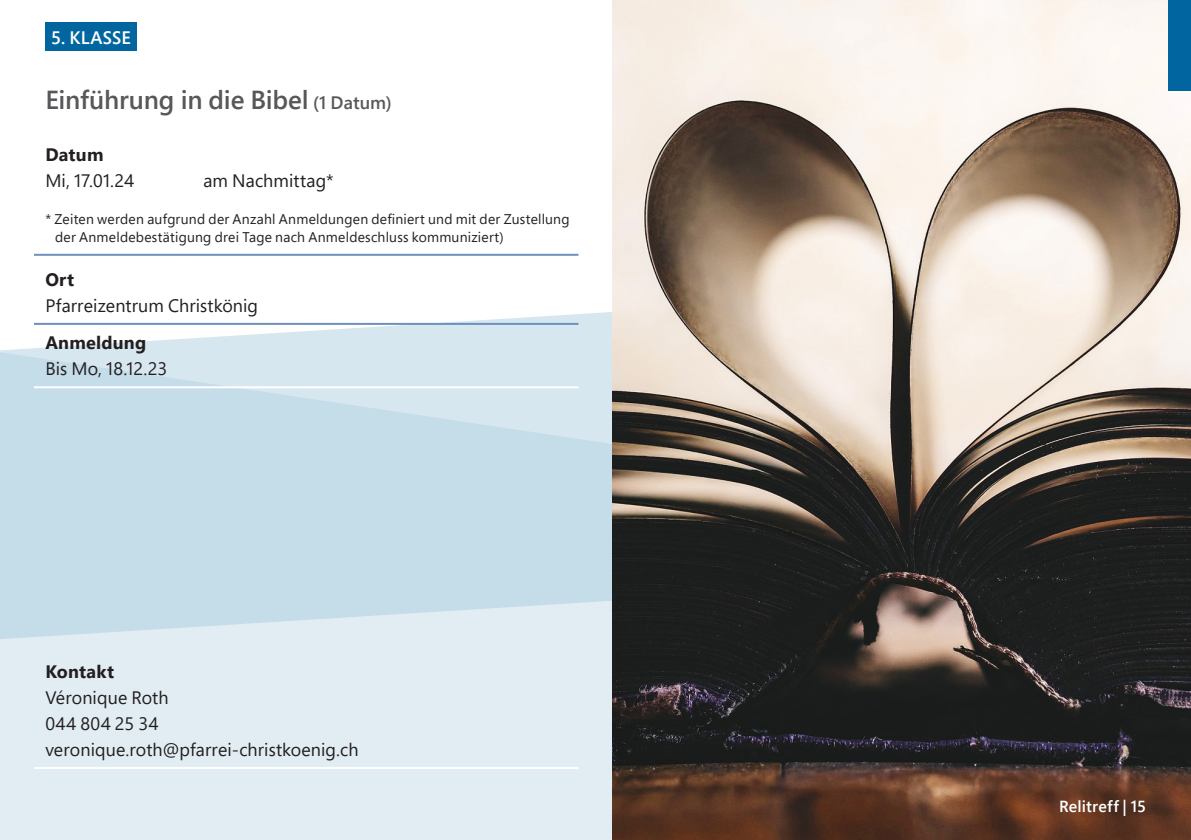
<style>
.page{position:relative;width:1191px;height:840px;background:#fff}
.page>*{position:absolute;margin:0;border:0;box-sizing:border-box;transform-origin:0 0}
.HT{font:600 26px "Segoe Pro";letter-spacing:-.01em;color:#57585a}
.GT_Linie{font:18px/26px "Segoe Pro";letter-spacing:.005em;color:#231f20}
.Zwiti{font:700 18px "Segoe Pro";letter-spacing:.01em;color:#231f20}
.t1{font:600 18px "Segoe Pro";letter-spacing:.01em;color:#fff}
.t2{font:600 16px "Segoe Pro";letter-spacing:.01em;color:#fff}
.GT{font:14px "Segoe Pro";letter-spacing:.015em;color:#231f20}
.GT_Linie-2{font:14px "Segoe Pro";letter-spacing:.015em;color:#231f20}
.s1{font-size:18px}
</style>
<div class="page">
<svg style="left:1px;top:312px;width:611px;height:40px;fill:#d7e7ef"></svg>
<svg style="left:1px;top:352px;width:611px;height:487px;background:#d3e4ee"></svg>
<svg style="left:0;top:350px;width:1px;height:489px"></svg>
<img style="left:612px;top:0;width:579px;height:839px">
<hr style="left:34px;top:254px;width:544px;height:2px;background:#6d90bd">
<hr style="left:34px;top:323px;width:544px;height:2px;background:#6d90bd">
<hr style="left:34px;top:386px;width:544px;height:2px;background:#fff">
<div style="left:1168px;top:0;width:23px;height:91px;background:#01669f"></div>
<div style="left:45px;top:23px;width:92px;height:28px;background:#01669f"></div>
<hr style="left:34px;top:766px;width:544px;height:2px;background:#fff">
<p class="t1" style="left:51px;top:25px;width:81px">5. KLASSE</p>
<p class="HT" style="left:45px;top:82px;width:348px">Einführung in die Bibel <span class="s1">(1 Datum)</span></p>
<p class="Zwiti" style="left:45px;top:142px;width:60px">Datum</p>
<p class="GT_Linie" style="left:45px;top:167px;width:90px">Mi, 17.01.24</p>
<p class="GT_Linie" style="left:203px;top:167px;width:132px">am Nachmittag*</p>
<p class="GT" style="left:45px;top:210px;width:526px">* Zeiten werden aufgrund der Anzahl Anmeldungen definiert und mit der Zustellung</p>
<p class="GT_Linie-2" style="left:55px;top:228px;width:450px">der Anmeldebestätigung drei Tage nach Anmeldeschluss kommuniziert)</p>
<p class="Zwiti" style="left:45px;top:266px;width:30px">Ort</p>
<p class="GT_Linie" style="left:45px;top:291px;width:214px">Pfarreizentrum Christkönig</p>
<p class="Zwiti" style="left:45px;top:329px;width:102px">Anmeldung</p>
<p class="GT_Linie" style="left:45px;top:355px;width:123px">Bis Mo, 18.12.23</p>
<p class="Zwiti" style="left:45px;top:658px;width:70px">Kontakt</p>
<p class="GT_Linie" style="left:45px;top:683px;width:315px">Véronique Roth<br>044 804 25 34 veronique.roth@pfarrei-christkoenig.ch</p>
<p class="t2" style="left:1059px;top:795px;width:88px">Relitreff | 15</p>
</div>
